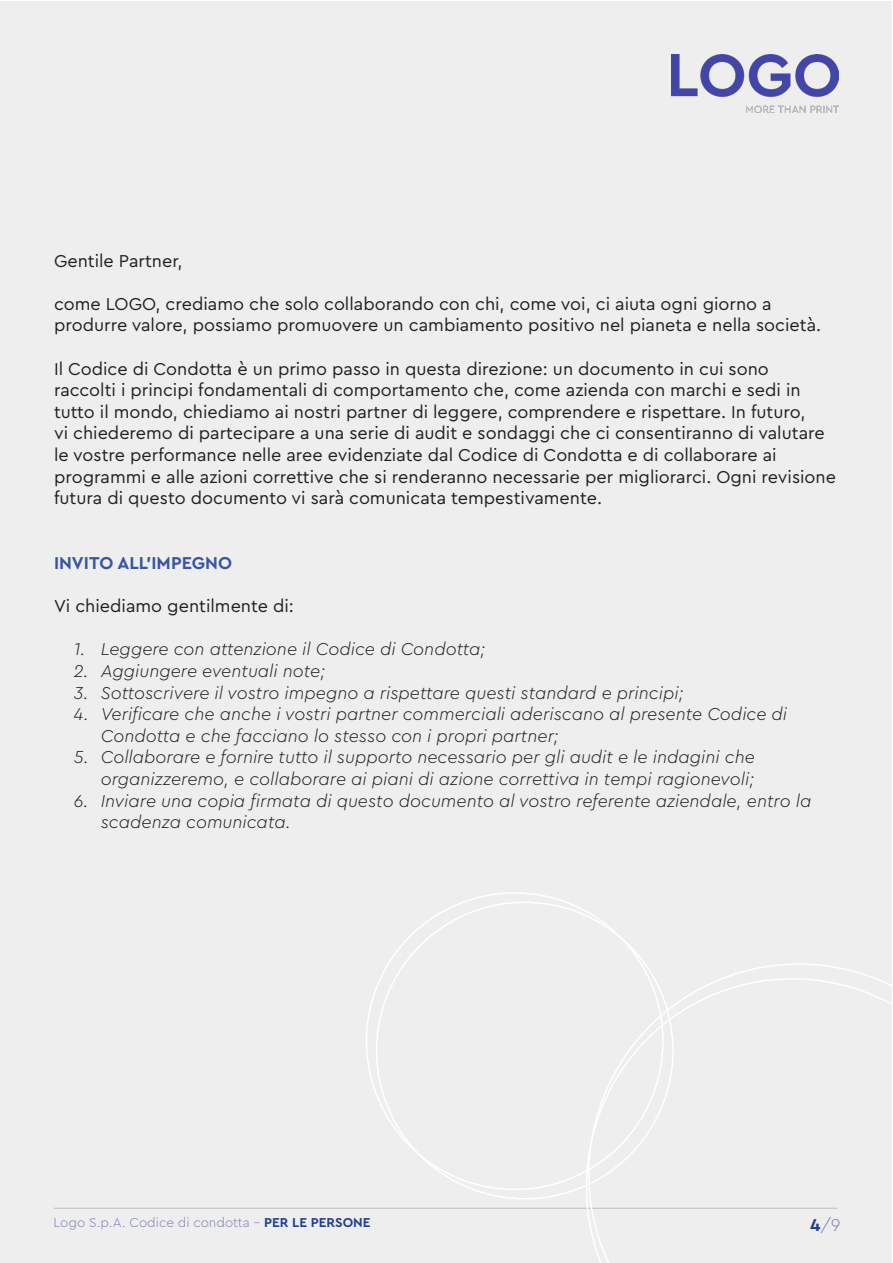
<style>
.page{position:relative;width:893px;height:1263px;background:#fff}
.page>*{position:absolute;margin:0;border:0;box-sizing:border-box;transform-origin:0 0}
.t1{font:18px/21.6px "Cera Pro";color:#231f20}
.t2{font:italic 300 18px/21.6px "Cera Pro";color:#231f20}
.t3{font:700 18px "Cera Pro";color:#3954a4}
.t4{font:300 18px "Cera Pro";color:#7d80b5}
.t5{font:300 13.5px "Cera Pro";color:#7d80b5}
.s1{font-weight:700;color:#253f8e}
</style>
<div class="page">
<div style="left:0;top:1px;width:892px;height:1261px;background:#eeeeef"></div>
<hr style="left:54px;top:1208px;width:784px;height:1px;background:#bcbdc0">
<img style="left:671px;top:54px;width:168px;height:59px">
<svg style="left:356px;top:892px;width:278px;height:317px"></svg>
<svg style="left:558px;top:950px;width:334px;height:313px"></svg>
<p class="t1" style="left:54px;top:249px;width:130px">Gentile Partner,</p>
<p class="t1" style="left:54px;top:292px;width:769px">come LOGO, crediamo che solo collaborando con chi, come voi, ci aiuta ogni giorno a produrre valore, possiamo promuovere un cambiamento positivo nel pianeta e nella società.</p>
<p class="t1" style="left:54px;top:357px;width:784px">Il Codice di Condotta è un primo passo in questa direzione: un documento in cui sono<br>raccolti i principi fondamentali di comportamento che, come azienda con marchi e sedi in tutto il mondo, chiediamo ai nostri partner di leggere, comprendere e rispettare. In futuro,<br>vi chiederemo di partecipare a una serie di audit e sondaggi che ci consentiranno di valutare le vostre performance nelle aree evidenziate dal Codice di Condotta e di collaborare ai programmi e alle azioni correttive che si renderanno necessarie per migliorarci. Ogni revisione futura di questo documento vi sarà comunicata tempestivamente.</p>
<p class="t3" style="left:54px;top:551px;width:180px">INVITO ALL’IMPEGNO</p>
<p class="t1" style="left:54px;top:594px;width:241px">Vi chiediamo gentilmente di:</p>
<p class="t2" style="left:74px;top:638px;width:413px">1. Leggere con attenzione il Codice di Condotta;</p>
<p class="t2" style="left:74px;top:659px;width:253px">2. Aggiungere eventuali note;</p>
<p class="t2" style="left:74px;top:681px;width:611px">3. Sottoscrivere il vostro impegno a rispettare questi standard e principi;</p>
<p class="t2" style="left:101px;top:703px;width:688px;text-indent:-27px">4. Verificare che anche i vostri partner commerciali aderiscano al presente Codice di<br>Condotta e che facciano lo stesso con i propri partner;</p>
<p class="t2" style="left:74px;top:746px;width:683px;text-align:right">5. Collaborare e fornire tutto il supporto necessario per gli audit e le indagini che organizzeremo, e collaborare ai piani di azione correttiva in tempi ragionevoli;</p>
<p class="t2" style="left:101px;top:789px;width:712px;text-indent:-27px">6. Inviare una copia firmata di questo documento al vostro referente aziendale, entro la scadenza comunicata.</p>
<p class="t5" style="left:54px;top:1213px;width:318px">Logo S.p.A. Codice di condotta - <span class="s1">PER LE PERSONE</span></p>
<p class="t4" style="left:810px;top:1213px;width:32px"><span class="s1">4</span>/9</p>
</div>
